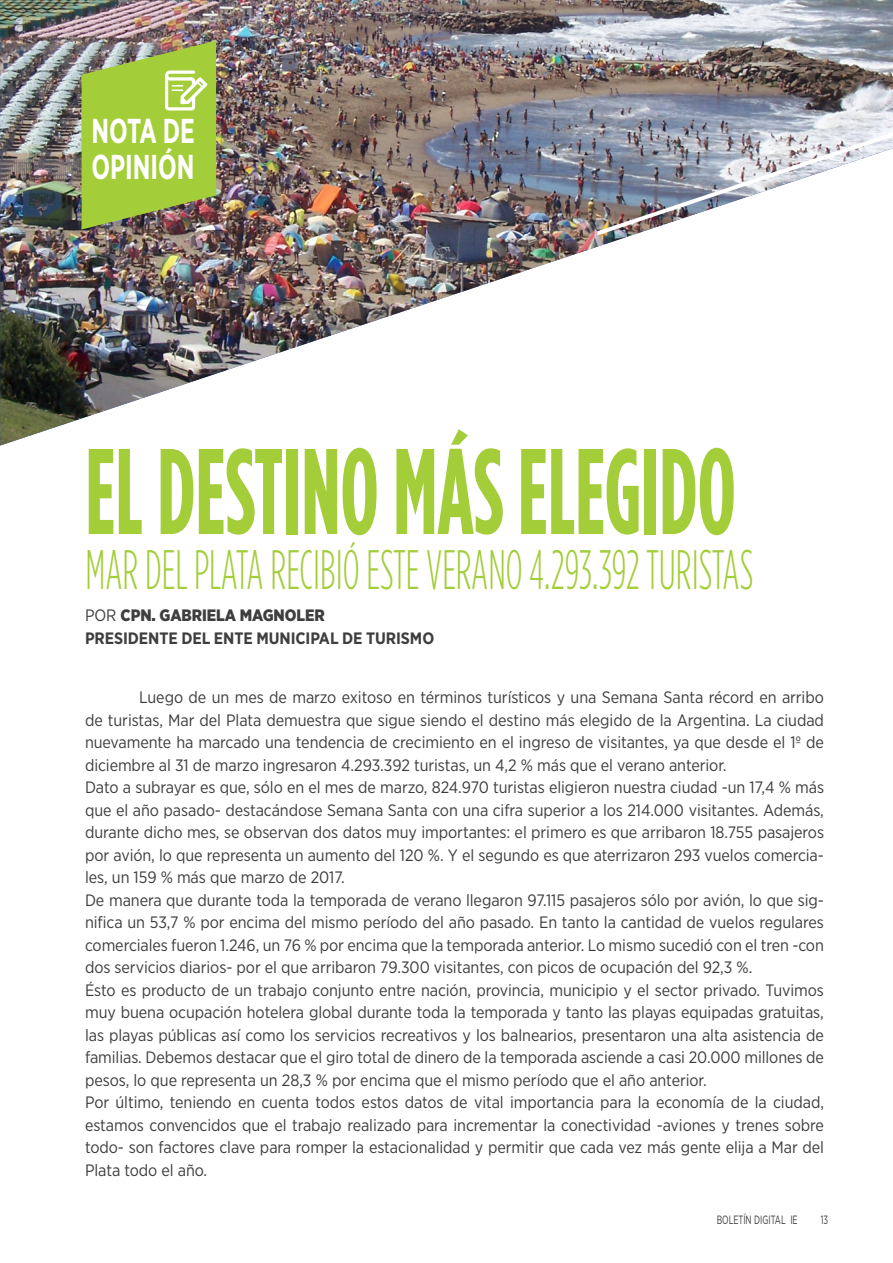
<style>
.page{position:relative;width:893px;height:1263px;background:#fff}
.page>*{position:absolute;margin:0;border:0;box-sizing:border-box;transform-origin:0 0}
.big_title{font:700 121.5px "Gotham Condensed";color:#a3cd39;scale:.75 1}
.big_title-2{font:300 55.5px "Gotham Condensed";color:#a3cd39;scale:.75 1}
.big_title-3{font:700 34.5px "Gotham Narrow";color:#fff;scale:.75 1}
.body_text_2{font:16.5px/22.5px "Gotham Narrow";letter-spacing:-.005em;color:#3e3e3f;text-align:justify}
.body_text_2-2{font:700 16.5px "Gotham Narrow";letter-spacing:-.005em;color:#3e3e3f}
.body_text_2-3{font:900 16.5px "Gotham Narrow";letter-spacing:-.005em;color:#3e3e3f}
.t1{font:12px "Gotham Narrow";color:#3e3e3f;scale:.75 1}
.s1{font-weight:400}
</style>
<div class="page">
<img style="left:0;top:0;width:893px;height:446px">
<img style="left:82px;top:40px;width:134px;height:190px">
<img style="left:597px;top:132px;width:296px;height:103px">
<p class="big_title-3" style="left:91px;top:109px;width:139px">NOTA DE</p>
<p class="big_title-3" style="left:91px;top:145px;width:139px">OPINIÓN</p>
<p class="big_title" style="left:85px;top:420px;width:869px">EL DESTINO MÁS ELEGIDO</p>
<p class="big_title-2" style="left:85px;top:538px;width:892px">MAR DEL PLATA RECIBIÓ ESTE VERANO 4.293.392 TURISTAS</p>
<p class="body_text_2-3" style="left:85px;top:605px;width:241px"><span class="s1">POR</span> CPN. GABRIELA MAGNOLER</p>
<p class="body_text_2-2" style="left:85px;top:627px;width:351px">PRESIDENTE DEL ENTE MUNICIPAL DE TURISMO</p>
<p class="body_text_2" style="left:85px;top:686px;width:740px;text-indent:54px">Luego de un mes de marzo exitoso en términos turísticos y una Semana Santa récord en arribo de turistas, Mar del Plata demuestra que sigue siendo el destino más elegido de la Argentina. La ciudad nuevamente ha marcado una tendencia de crecimiento en el ingreso de visitantes, ya que desde el 1º de diciembre al 31 de marzo ingresaron 4.293.392 turistas, un 4,2 % más que el verano anterior.</p>
<p class="body_text_2" style="left:85px;top:776px;width:741px">Dato a subrayar es que, sólo en el mes de marzo, 824.970 turistas eligieron nuestra ciudad -un 17,4 % más que el año pasado- destacándose Semana Santa con una cifra superior a los 214.000 visitantes. Además, durante dicho mes, se observan dos datos muy importantes: el primero es que arribaron 18.755 pasajeros por avión, lo que representa un aumento del 120 %. Y el segundo es que aterrizaron 293 vuelos comercia&shy;les, un 159 % más que marzo de 2017.</p>
<p class="body_text_2" style="left:85px;top:888px;width:740px">De manera que durante toda la temporada de verano llegaron 97.115 pasajeros sólo por avión, lo que sig&shy;nifica un 53,7 % por encima del mismo período del año pasado. En tanto la cantidad de vuelos regulares comerciales fueron 1.246, un 76 % por encima que la temporada anterior. Lo mismo sucedió con el tren -con dos servicios diarios- por el que arribaron 79.300 visitantes, con picos de ocupación del 92,3 %.</p>
<p class="body_text_2" style="left:85px;top:978px;width:740px">Ésto es producto de un trabajo conjunto entre nación, provincia, municipio y el sector privado. Tuvimos muy buena ocupación hotelera global durante toda la temporada y tanto las playas equipadas gratuitas, las playas públicas así como los servicios recreativos y los balnearios, presentaron una alta asistencia de familias. Debemos destacar que el giro total de dinero de la temporada asciende a casi 20.000 millones de pesos, lo que representa un 28,3 % por encima que el mismo período que el año anterior.</p>
<p class="body_text_2" style="left:85px;top:1091px;width:740px">Por último, teniendo en cuenta todos estos datos de vital importancia para la economía de la ciudad, estamos convencidos que el trabajo realizado para incrementar la conectividad -aviones y trenes sobre todo- son factores clave para romper la estacionalidad y permitir que cada vez más gente elija a Mar del Plata todo el año.</p>
<p class="t1" style="left:717px;top:1212px;width:110px">BOLETÍN DIGITAL IE</p>
<p class="t1" style="left:821px;top:1212px;width:12px">13</p>
</div>
